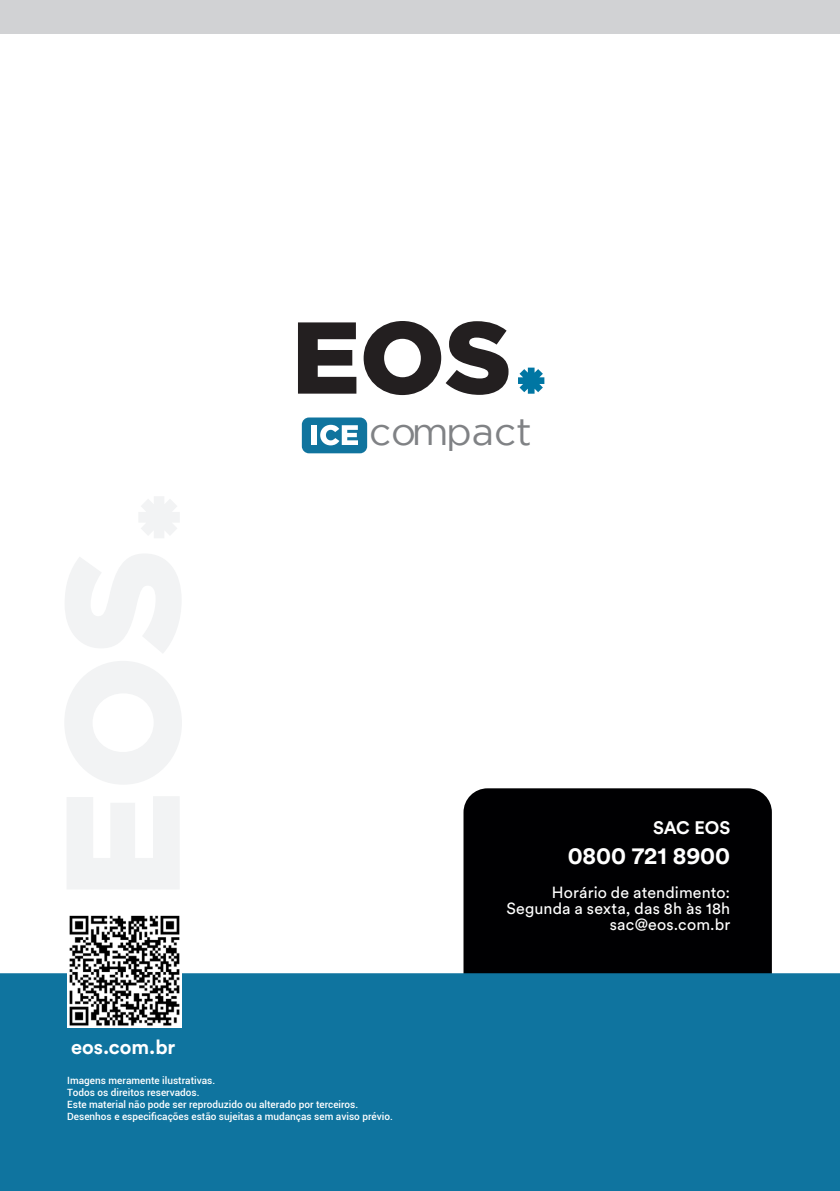
<style>
.page{position:relative;width:840px;height:1191px;background:#fff}
.page>*{position:absolute;margin:0;border:0;box-sizing:border-box;transform-origin:0 0}
.t1{font:38.2px "Gotham";color:#808285}
.t2{font:700 24px "Circular Std";color:#fff}
.t3{font:700 20px "Circular Std";color:#fff}
.t4{font:700 18px "Circular Std";letter-spacing:-.01em;color:#fff}
.t5{font:16px "Circular Std";letter-spacing:.01em;color:#fff}
.t6{font:500 10px "Roboto";color:#fff}
</style>
<div class="page">
<div style="left:463px;top:788px;width:308px;height:221px;background:#000002;border-radius:24px"></div>
<div style="left:0;top:973px;width:839px;height:218px;background:#0f749f"></div>
<img style="left:67px;top:915px;width:114px;height:112px">
<svg style="left:67px;top:796px;width:112px;height:93px"></svg>
<svg style="left:65px;top:661px;width:117px;height:123px"></svg>
<svg style="left:65px;top:554px;width:116px;height:99px"></svg>
<svg style="left:139px;top:497px;width:41px;height:41px"></svg>
<div style="left:0;top:0;width:839px;height:33px;background:#d1d2d4"></div>
<svg style="left:298px;top:322px;width:58px;height:71px"></svg>
<svg style="left:363px;top:321px;width:145px;height:74px"></svg>
<svg style="left:518px;top:367px;width:26px;height:27px"></svg>
<div style="left:302px;top:417px;width:65px;height:36px;background:#10749e;border-radius:7px"></div>
<div style="left:311px;top:425px;width:6px;height:20px;background:#fff"></div>
<svg style="left:320px;top:425px;width:38px;height:20px"></svg>
<h1 class="t1" style="left:369px;top:410px;width:164px">compact</h1>
<p class="t3" style="left:71px;top:1034px;width:106px">eos.com.br</p>
<p class="t6" style="left:67px;top:1073px;width:149px">Imagens meramente ilustrativas.</p>
<p class="t6" style="left:67px;top:1085px;width:134px">Todos os direitos reservados.</p>
<p class="t6" style="left:67px;top:1097px;width:292px">Este material não pode ser reproduzido ou alterado por terceiros.</p>
<p class="t6" style="left:67px;top:1109px;width:327px">Desenhos e especificações estão sujeitas a mudanças sem aviso prévio.</p>
<p class="t4" style="left:652px;top:815px;width:79px">SAC EOS</p>
<p class="t2" style="left:567px;top:839px;width:164px">0800 721 8900</p>
<p class="t5" style="left:551px;top:882px;width:180px">Horário de atendimento:</p>
<p class="t5" style="left:506px;top:898px;width:225px">Segunda a sexta, das 8h às 18h</p>
<p class="t5" style="left:609px;top:914px;width:122px">sac@eos.com.br</p>
</div>
